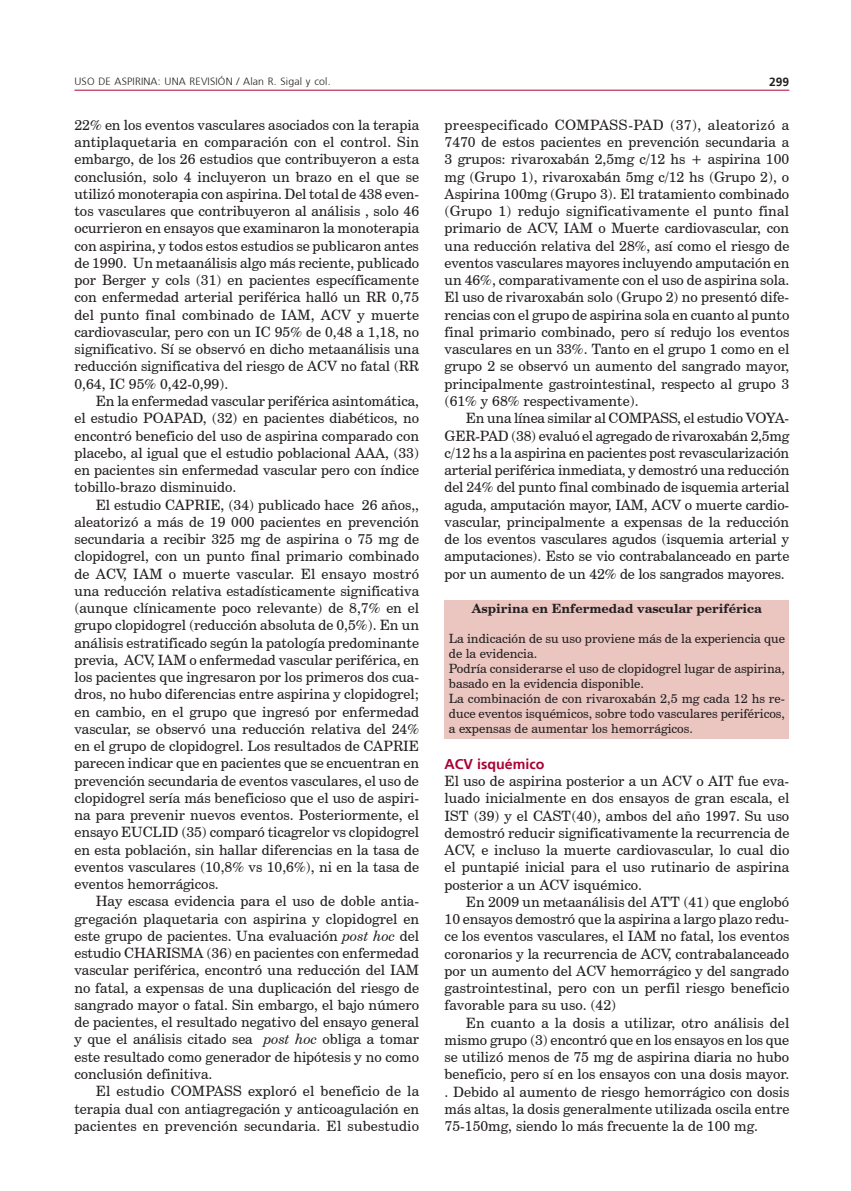
<style>
.page{position:relative;width:851px;height:1191px;background:#fff}
.page>*{position:absolute;margin:0;border:0;box-sizing:border-box;transform-origin:0 0}
.texto{font:14.25px/17.2px "Century Schoolbook BT";color:#231f20;text-align:justify}
.texto1{font:14.25px/17.2px "Century Schoolbook BT";color:#231f20;text-align:justify}
.subtit1n{font:700 14.25px "Frutiger";color:#ab0333}
.texto3-a{font:12.75px/15px "Century Schoolbook BT";color:#231f20}
.texto3{font:700 12.75px "Century Schoolbook BT";color:#231f20}
.t1{font:700 12px "Frutiger";color:#231f20}
.t2{font:300 10.5px "Frutiger";letter-spacing:.015em;color:#231f20}
.s1{font-style:italic}
</style>
<div class="page">
<hr style="left:74px;top:90px;width:715px;height:1px;background:#ab0333">
<div style="left:444px;top:600px;width:345px;height:138px;background:#ebc6c1"></div>
<p class="t2" style="left:74px;top:76px;width:258px">USO DE ASPIRINA: UNA REVISIÓN / Alan R. Sigal y col.</p>
<p class="t1" style="left:769px;top:75px;width:22px">299</p>
<p class="texto" style="left:74px;top:116px;width:346px">22% en los eventos vasculares asociados con la terapia antiplaquetaria en comparación con el control. Sin embargo, de los 26 estudios que contribuyeron a esta conclusión, solo 4 incluyeron un brazo en el que se utilizó monoterapia con aspirina. Del total de 438 even&shy;tos vasculares que contribuyeron al análisis , solo 46 ocurrieron en ensayos que examinaron la monoterapia con aspirina, y todos estos estudios se publicaron antes de 1990. Un metaanálisis algo más reciente, publicado por Berger y cols (31) en pacientes específicamente con enfermedad arterial periférica halló un RR 0,75 del punto final combinado de IAM, ACV y muerte cardiovascular, pero con un IC 95% de 0,48 a 1,18, no significativo. Sí se observó en dicho metaanálisis una reducción significativa del riesgo de ACV no fatal (RR 0,64, IC 95% 0,42-0,99).</p>
<p class="texto" style="left:74px;top:392px;width:346px;text-indent:21px">En la enfermedad vascular periférica asintomática, el estudio POAPAD, (32) en pacientes diabéticos, no encontró beneficio del uso de aspirina comparado con placebo, al igual que el estudio poblacional AAA, (33) en pacientes sin enfermedad vascular pero con índice tobillo-brazo disminuido.</p>
<p class="texto" style="left:74px;top:495px;width:346px;text-indent:21px">El estudio CAPRIE, (34) publicado hace 26 años,, aleatorizó a más de 19 000 pacientes en prevención secundaria a recibir 325 mg de aspirina o 75 mg de clopidogrel, con un punto final primario combinado de ACV, IAM o muerte vascular. El ensayo mostró una reducción relativa estadísticamente significativa (aunque clínicamente poco relevante) de 8,7% en el grupo clopidogrel (reducción absoluta de 0,5%). En un análisis estratificado según la patología predominante previa, ACV, IAM o enfermedad vascular periférica, en los pacientes que ingresaron por los primeros dos cua&shy;dros, no hubo diferencias entre aspirina y clopidogrel; en cambio, en el grupo que ingresó por enfermedad vascular, se observó una reducción relativa del 24% en el grupo de clopidogrel. Los resultados de CAPRIE parecen indicar que en pacientes que se encuentran en prevención secundaria de eventos vasculares, el uso de clopidogrel sería más beneficioso que el uso de aspiri&shy;na para prevenir nuevos eventos. Posteriormente, el ensayo EUCLID (35) comparó ticagrelor vs clopidogrel en esta población, sin hallar diferencias en la tasa de eventos vasculares (10,8% vs 10,6%), ni en la tasa de eventos hemorrágicos.</p>
<p class="texto" style="left:74px;top:892px;width:346px;text-indent:21px">Hay escasa evidencia para el uso de doble antia&shy;gregación plaquetaria con aspirina y clopidogrel en este grupo de pacientes. Una evaluación <span class="s1">post hoc</span> del estudio CHARISMA (36) en pacientes con enfermedad vascular periférica, encontró una reducción del IAM no fatal, a expensas de una duplicación del riesgo de sangrado mayor o fatal. Sin embargo, el bajo número de pacientes, el resultado negativo del ensayo general y que el análisis citado sea <span class="s1">post hoc</span> obliga a tomar este resultado como generador de hipótesis y no como conclusión definitiva.</p>
<p class="texto" style="left:74px;top:1082px;width:346px;text-indent:21px">El estudio COMPASS exploró el beneficio de la terapia dual con antiagregación y anticoagulación en pacientes en prevención secundaria. El subestudio</p>
<p class="texto" style="left:444px;top:116px;width:346px">preespecificado COMPASS-PAD (37), aleatorizó a 7470 de estos pacientes en prevención secundaria a 3 grupos: rivaroxabán 2,5mg c/12 hs + aspirina 100 mg (Grupo 1), rivaroxabán 5mg c/12 hs (Grupo 2), o Aspirina 100mg (Grupo 3). El tratamiento combinado (Grupo 1) redujo significativamente el punto final primario de ACV, IAM o Muerte cardiovascular, con una reducción relativa del 28%, así como el riesgo de eventos vasculares mayores incluyendo amputación en un 46%, comparativamente con el uso de aspirina sola.<br>El uso de rivaroxabán solo (Grupo 2) no presentó dife&shy;rencias con el grupo de aspirina sola en cuanto al punto final primario combinado, pero sí redujo los eventos vasculares en un 33%. Tanto en el grupo 1 como en el grupo 2 se observó un aumento del sangrado mayor, principalmente gastrointestinal, respecto al grupo 3 (61% y 68% respectivamente).</p>
<p class="texto" style="left:444px;top:409px;width:346px;text-indent:21px">En una línea similar al COMPASS, el estudio VOYA-GER-PAD (38) evaluó el agregado de rivaroxabán 2,5mg c/12 hs a la aspirina en pacientes post revascularización arterial periférica inmediata, y demostró una reducción del 24% del punto final combinado de isquemia arterial aguda, amputación mayor, IAM, ACV o muerte cardio&shy;vascular, principalmente a expensas de la reducción de los eventos vasculares agudos (isquemia arterial y amputaciones). Esto se vio contrabalanceado en parte por un aumento de un 42% de los sangrados mayores.</p>
<p class="texto3" style="left:472px;top:600px;width:291px">Aspirina en Enfermedad vascular periférica</p>
<p class="texto3-a" style="left:449px;top:630px;width:337px">La indicación de su uso proviene más de la experiencia que de la evidencia.</p>
<p class="texto3-a" style="left:449px;top:660px;width:337px">Podría considerarse el uso de clopidogrel lugar de aspirina, basado en la evidencia disponible.</p>
<p class="texto3-a" style="left:449px;top:690px;width:337px;text-align:justify">La combinación de con rivaroxabán 2,5 mg cada 12 hs re&shy;duce eventos isquémicos, sobre todo vasculares periféricos, a expensas de aumentar los hemorrágicos.</p>
<p class="subtit1n" style="left:444px;top:755px;width:101px">ACV isquémico</p>
<p class="texto1" style="left:444px;top:772px;width:346px">El uso de aspirina posterior a un ACV o AIT fue eva&shy;luado inicialmente en dos ensayos de gran escala, el IST (39) y el CAST(40), ambos del año 1997. Su uso demostró reducir significativamente la recurrencia de ACV, e incluso la muerte cardiovascular, lo cual dio el puntapié inicial para el uso rutinario de aspirina posterior a un ACV isquémico.</p>
<p class="texto" style="left:444px;top:893px;width:346px;text-indent:21px">En 2009 un metaanálisis del ATT (41) que englobó 10 ensayos demostró que la aspirina a largo plazo redu&shy;ce los eventos vasculares, el IAM no fatal, los eventos coronarios y la recurrencia de ACV, contrabalanceado por un aumento del ACV hemorrágico y del sangrado gastrointestinal, pero con un perfil riesgo beneficio favorable para su uso. (42)</p>
<p class="texto" style="left:444px;top:1013px;width:346px;text-indent:21px">En cuanto a la dosis a utilizar, otro análisis del mismo grupo (3) encontró que en los ensayos en los que se utilizó menos de 75 mg de aspirina diaria no hubo beneficio, pero sí en los ensayos con una dosis mayor. . Debido al aumento de riesgo hemorrágico con dosis más altas, la dosis generalmente utilizada oscila entre 75-150mg, siendo lo más frecuente la de 100 mg.</p>
</div>
